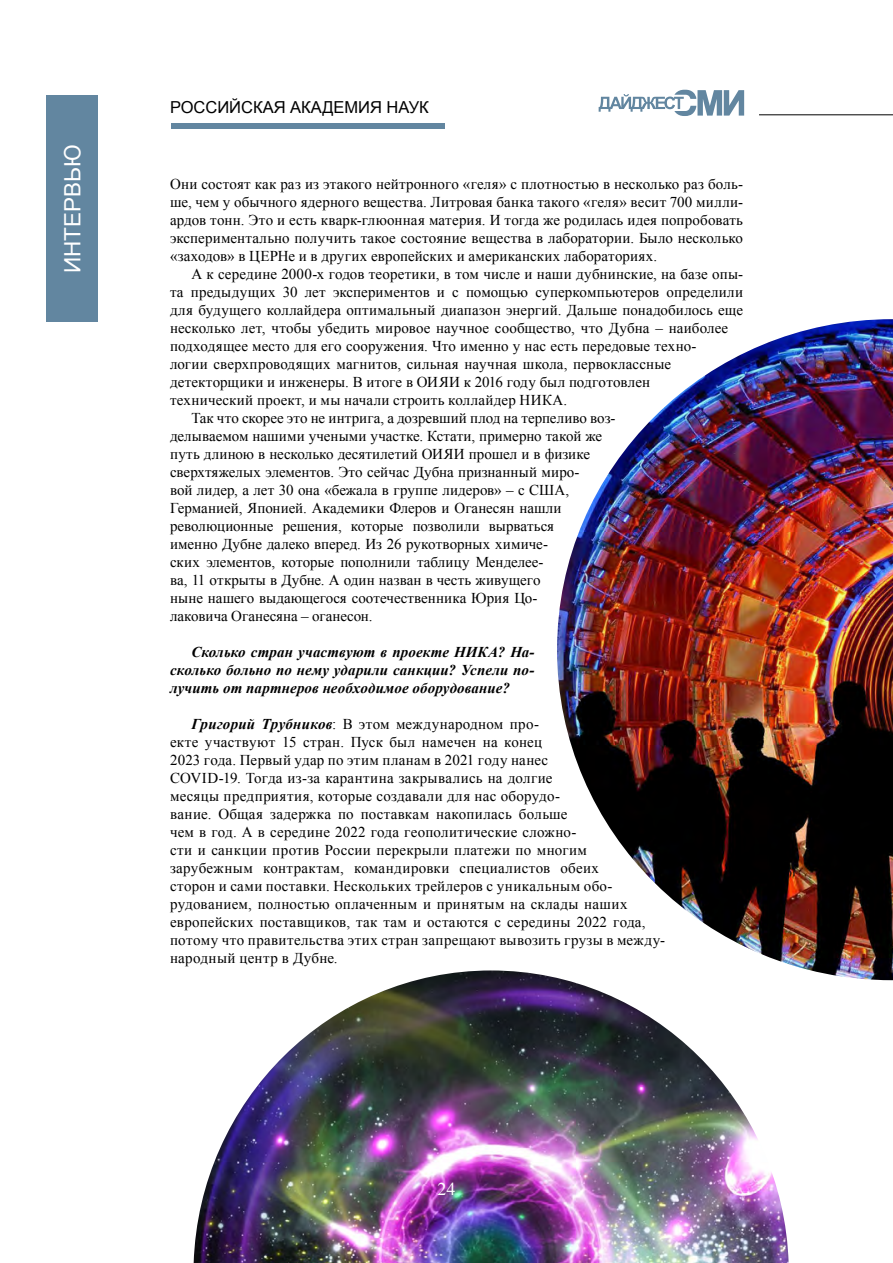
<style>
.page{position:relative;width:893px;height:1263px;background:#fff}
.page>*{position:absolute;margin:0;border:0;box-sizing:border-box;transform-origin:0 0}
.t1{font:22.5px "Arial";color:#fff}
.t2{font:18px "Times New Roman";color:#fff}
.t3{font:16.5px "Arial";color:#000}
.t4{font:15px/18px "Times New Roman";letter-spacing:.01em;color:#000;text-align:justify}
.t5{font:italic 700 15px/18px "Times New Roman";letter-spacing:.005em;color:#000;text-align:justify}
.s1{font-weight:700;font-style:italic}
</style>
<div class="page">
<img style="left:557px;top:319px;width:336px;height:661px">
<img style="left:194px;top:970px;width:595px;height:293px">
<hr style="left:759px;top:114px;width:134px;height:1px;background:#000">
<div style="left:171px;top:123px;width:274px;height:6px;background:#6286a0"></div>
<svg style="left:599px;top:90px;width:145px;height:26px"></svg>
<div style="left:47px;top:95px;width:51px;height:227px;background:#6286a0"></div>
<h1 class="t1" style="left:58px;top:273px;width:130px;rotate:-90deg">ИНТЕРВЬЮ</h1>
<p class="t3" style="left:170px;top:96px;width:260px">РОССИЙСКАЯ АКАДЕМИЯ НАУК</p>
<p class="t4" style="left:170px;top:175px;width:575px">Они состоят как раз из этакого нейтронного «геля» с плотностью в несколько раз боль&shy;ше, чем у обычного ядерного вещества. Литровая банка такого «геля» весит 700 милли&shy;ардов тонн. Это и есть кварк-глюонная материя. И тогда же родилась идея попробовать экспериментально получить такое состояние вещества в лаборатории. Было несколько «заходов» в ЦЕРНе и в других европейских и американских лабораториях.</p>
<p class="t4" style="left:191px;top:265px;width:553px">А к середине 2000-х годов теоретики, в том числе и наши дубнинские, на базе опы-</p>
<p class="t4" style="left:170px;top:283px;width:574px">та предыдущих 30 лет экспериментов и с помощью суперкомпьютеров определили</p>
<p class="t4" style="left:170px;top:301px;width:575px">для будущего коллайдера оптимальный диапазон энергий. Дальше понадобилось еще</p>
<p class="t4" style="left:170px;top:319px;width:560px">несколько лет, чтобы убедить мировое научное сообщество, что Дубна – наиболее</p>
<p class="t4" style="left:170px;top:337px;width:528px">подходящее место для его сооружения. Что именно у нас есть передовые техно-</p>
<p class="t4" style="left:170px;top:355px;width:502px">логии сверхпроводящих магнитов, сильная научная школа, первоклассные</p>
<p class="t4" style="left:170px;top:373px;width:481px">детекторщики и инженеры. В итоге в ОИЯИ к 2016 году был подготовлен</p>
<p class="t4" style="left:170px;top:391px;width:399px">технический проект, и мы начали строить коллайдер НИКА.</p>
<p class="t4" style="left:191px;top:409px;width:426px">Так что скорее это не интрига, а дозревший плод на терпеливо воз-</p>
<p class="t4" style="left:170px;top:427px;width:433px">делываемом нашими учеными участке. Кстати, примерно такой же</p>
<p class="t4" style="left:170px;top:445px;width:421px">путь длиною в несколько десятилетий ОИЯИ прошел и в физике</p>
<p class="t4" style="left:170px;top:463px;width:411px">сверхтяжелых элементов. Это сейчас Дубна признанный миро-</p>
<p class="t4" style="left:170px;top:481px;width:400px">вой лидер, а лет 30 она «бежала в группе лидеров» – с США,</p>
<p class="t4" style="left:170px;top:499px;width:393px">Германией, Японией. Академики Флеров и Оганесян нашли</p>
<p class="t4" style="left:170px;top:517px;width:385px">революционные решения, которые позволили вырваться</p>
<p class="t4" style="left:170px;top:535px;width:380px">именно Дубне далеко вперед. Из 26 рукотворных химиче-</p>
<p class="t4" style="left:170px;top:553px;width:375px">ских элементов, которые пополнили таблицу Менделее-</p>
<p class="t4" style="left:170px;top:571px;width:372px">ва, 11 открыты в Дубне. А один назван в честь живущего</p>
<p class="t4" style="left:170px;top:589px;width:369px">ныне нашего выдающегося соотечественника Юрия Цо-</p>
<p class="t4" style="left:170px;top:607px;width:204px">лаковича Оганесяна – оганесон.</p>
<p class="t5" style="left:170px;top:643px;width:366px;text-indent:21px">Сколько стран участвуют в проекте НИКА? На&shy;сколько больно по нему ударили санкции? Успели по&shy;лучить от партнеров необходимое оборудование?</p>
<p class="t4" style="left:170px;top:715px;width:496px;text-align:left;text-indent:21px"><span class="s1">Григорий Трубников</span>: В этом международном про-<br>екте участвуют 15 стран. Пуск был намечен на конец<br>2023 года. Первый удар по этим планам в 2021 году нанес<br>COVID-19. Тогда из-за карантина закрывались на долгие<br>месяцы предприятия, которые создавали для нас оборудо-<br>вание. Общая задержка по поставкам накопилась больше<br>чем в год. А в середине 2022 года геополитические сложно-<br>сти и санкции против России перекрыли платежи по многим зарубежным контрактам, командировки специалистов обеих<br>сторон и сами поставки. Нескольких трейлеров с уникальным обо&shy;рудованием, полностью оплаченным и принятым на склады наших европейских поставщиков, так там и остаются с середины 2022 года, потому что правительства этих стран запрещают вывозить грузы в между&shy;народный центр в Дубне.</p>
<p class="t2" style="left:437px;top:1176px;width:19px">24</p>
</div>
